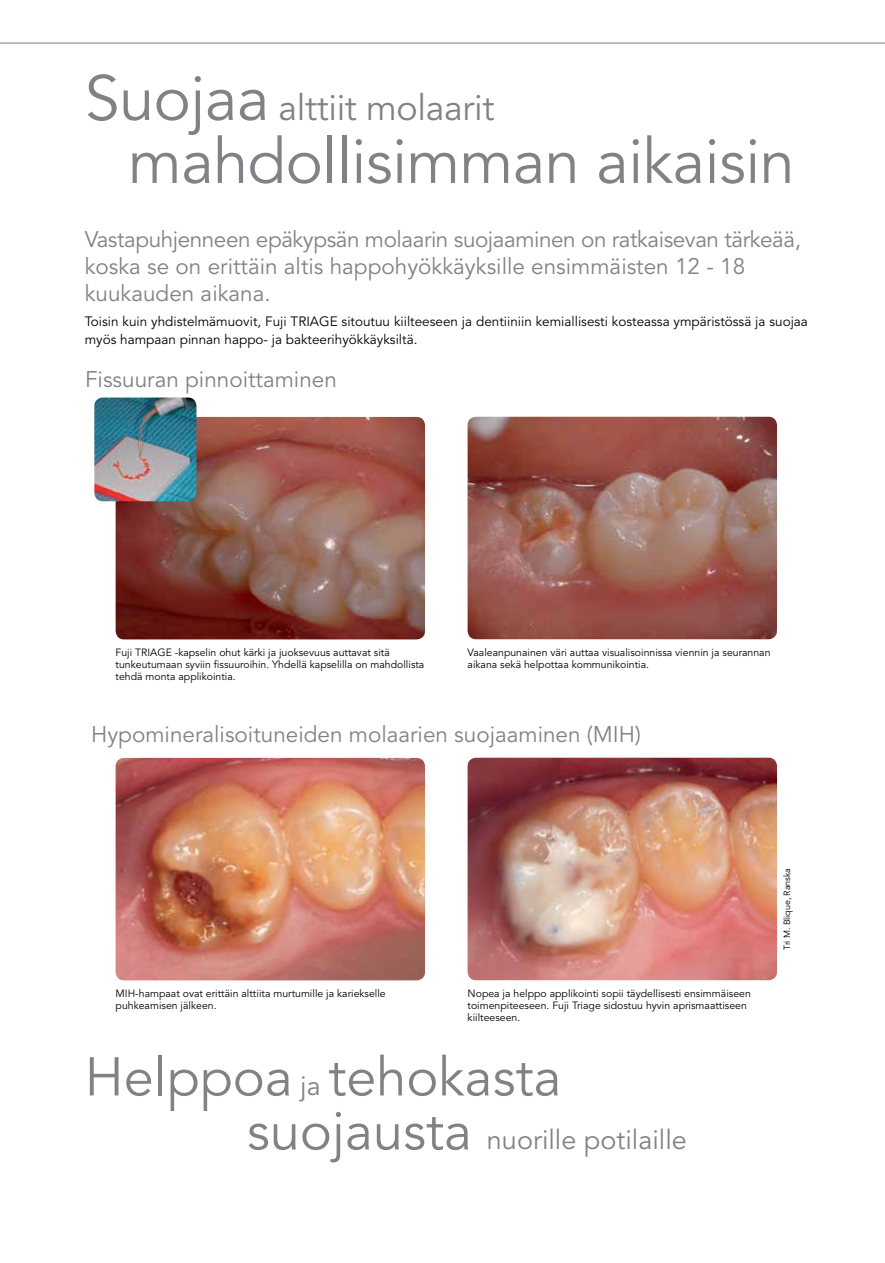
<style>
.page{position:relative;width:885px;height:1263px;background:#fff}
.page>*{position:absolute;margin:0;border:0;box-sizing:border-box;transform-origin:0 0}
.t1{font:63px "Avenir LT Std";letter-spacing:-.01em;color:#808285}
.t2{font:54px "Avenir LT Std";color:#808285}
.t3{font:36px "Avenir LT Std";letter-spacing:-.01em;color:#808285}
.t4{font:27px "Avenir LT Std";color:#808285}
.t5{font:22.5px/27px "Avenir LT Std";color:#808285}
.t6{font:13.5px/18px "Avenir LT Std";color:#000}
.t7{font:10.5px/12px "Avenir LT Std";color:#000}
.t8{font:9px "Avenir LT Std";letter-spacing:-.01em;color:#000}
.s1{font-size:63px}
.s2{font-size:27px}
.s3{font-size:54px}
</style>
<div class="page">
<img style="left:116px;top:417px;width:309px;height:222px">
<img style="left:467px;top:417px;width:310px;height:222px">
<img style="left:94px;top:397px;width:102px;height:104px">
<img style="left:116px;top:758px;width:309px;height:222px">
<img style="left:467px;top:758px;width:310px;height:222px">
<svg style="left:0;top:42px;width:884px;height:2px"></svg>
<h3 class="t3" style="left:85px;top:87px;width:411px"><span class="s1">Suojaa</span> alttiit molaarit</h3>
<h1 class="t1" style="left:128px;top:125px;width:668px">mahdollisimman aikaisin</h1>
<h3 class="t5" style="left:85px;top:226px;width:717px">Vastapuhjenneen epäkypsän molaarin suojaaminen on ratkaisevan tärkeää, koska se on erittäin altis happohyökkäyksille ensimmäisten 12 - 18 kuukauden aikana.</h3>
<p class="t6" style="left:85px;top:313px;width:724px">Toisin kuin yhdistelmämuovit, Fuji TRIAGE sitoutuu kiilteeseen ja dentiiniin kemiallisesti kosteassa ympäristössä ja suojaa myös hampaan pinnan happo- ja bakteerihyökkäyksiltä.</p>
<h3 class="t5" style="left:85px;top:366px;width:253px">Fissuuran pinnoittaminen</h3>
<p class="t7" style="left:116px;top:646px;width:310px">Fuji TRIAGE -kapselin ohut kärki ja juoksevuus auttavat sitä tunkeutumaan syviin fissuuroihin. Yhdellä kapselilla on mahdollista tehdä monta applikointia.</p>
<p class="t7" style="left:467px;top:646px;width:304px">Vaaleanpunainen väri auttaa visualisoinnissa viennin ja seurannan aikana sekä helpottaa kommunikointia.</p>
<h3 class="t5" style="left:91px;top:722px;width:551px">Hypomineralisoituneiden molaarien suojaaminen (MIH)</h3>
<p class="t7" style="left:467px;top:987px;width:285px">Nopea ja helppo applikointi sopii täydellisesti ensimmäiseen toimenpiteeseen. Fuji Triage sidostuu hyvin aprismaattiseen kiilteeseen.</p>
<h2 class="t2" style="left:85px;top:1046px;width:478px">Helppoa <span class="s2">ja</span> tehokasta</h2>
<h3 class="t4" style="left:247px;top:1124px;width:441px"><span class="s3">suojausta</span> nuorille potilaille</h3>
<p class="t7" style="left:116px;top:987px;width:272px">MIH-hampaat ovat erittäin alttiita murtumille ja kariekselle puhkeamisen jälkeen.</p>
<p class="t8" style="left:781px;top:950px;width:83px;rotate:-90deg">Tri M. Blique, Ranska</p>
</div>
